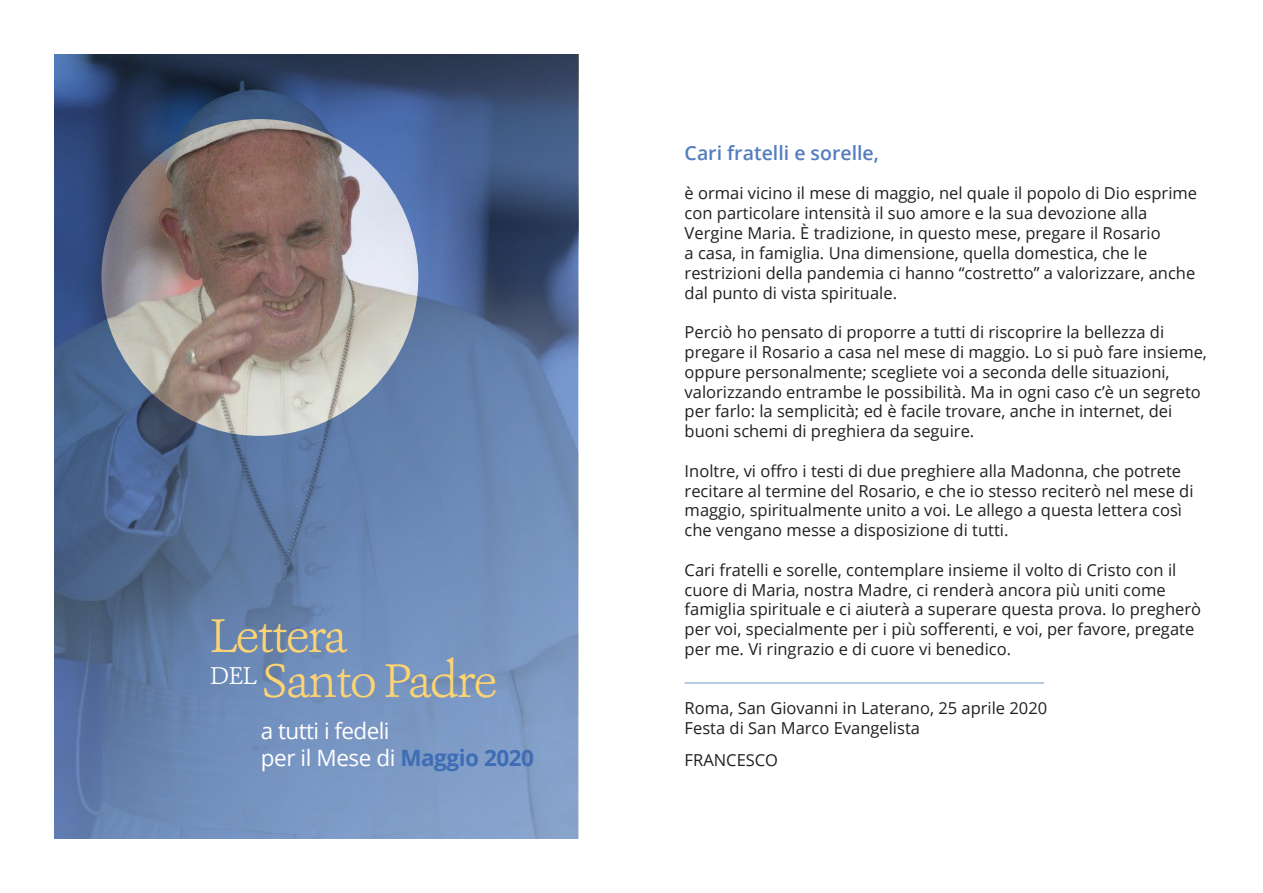
<style>
.page{position:relative;width:1263px;height:893px;background:#fff}
.page>*{position:absolute;margin:0;border:0;box-sizing:border-box;transform-origin:0 0}
.t1{font:300 49.5px/45px "Ashbury";letter-spacing:-.04em;color:#fed472}
.t2{font:22.5px/27px "Open Sans";letter-spacing:-.025em;color:#fff}
.t3{font:600 19.5px "Open Sans";color:#537dbf}
.t4{font:16.5px/19.8px "Open Sans";color:#231f20}
.s1{font-weight:700;color:#3e6db5}
</style>
<div class="page">
<svg style="left:54px;top:54px;width:524px;height:785px;background:#687b9c"></svg>
<hr style="left:685px;top:682px;width:359px;height:2px;background:#a1b8dc">
<h1 class="t1" style="left:210px;top:613px;width:288px">Lettera<br><sup>DEL</sup> Santo Padre</h1>
<h2 class="t2" style="left:261px;top:717px;width:275px">a tutti i fedeli<br>per il Mese di <span class="s1">Maggio 2020</span></h2>
<p class="t3" style="left:685px;top:139px;width:196px">Cari fratelli e sorelle,</p>
<p class="t4" style="left:685px;top:183px;width:514px">è ormai vicino il mese di maggio, nel quale il popolo di Dio esprime con particolare intensità il suo amore e la sua devozione alla Vergine Maria. È tradizione, in questo mese, pregare il Rosario<br>a casa, in famiglia. Una dimensione, quella domestica, che le restrizioni della pandemia ci hanno “costretto” a valorizzare, anche dal punto di vista spirituale.</p>
<p class="t4" style="left:685px;top:322px;width:524px">Perciò ho pensato di proporre a tutti di riscoprire la bellezza di pregare il Rosario a casa nel mese di maggio. Lo si può fare insieme, oppure personalmente; scegliete voi a seconda delle situazioni, valorizzando entrambe le possibilità. Ma in ogni caso c’è un segreto per farlo: la semplicità; ed è facile trovare, anche in internet, dei buoni schemi di preghiera da seguire.</p>
<p class="t4" style="left:685px;top:460px;width:510px">Inoltre, vi offro i testi di due preghiere alla Madonna, che potrete recitare al termine del Rosario, e che io stesso reciterò nel mese di maggio, spiritualmente unito a voi. Le allego a questa lettera così che vengano messe a disposizione di tutti.</p>
<p class="t4" style="left:685px;top:559px;width:518px">Cari fratelli e sorelle, contemplare insieme il volto di Cristo con il cuore di Maria, nostra Madre, ci renderà ancora più uniti come famiglia spirituale e ci aiuterà a superare questa prova. Io pregherò per voi, specialmente per i più sofferenti, e voi, per favore, pregate per me. Vi ringrazio e di cuore vi benedico.</p>
<p class="t4" style="left:685px;top:698px;width:364px">Roma, San Giovanni in Laterano, 25 aprile 2020<br>Festa di San Marco Evangelista</p>
<p class="t4" style="left:685px;top:750px;width:95px">FRANCESCO</p>
</div>
